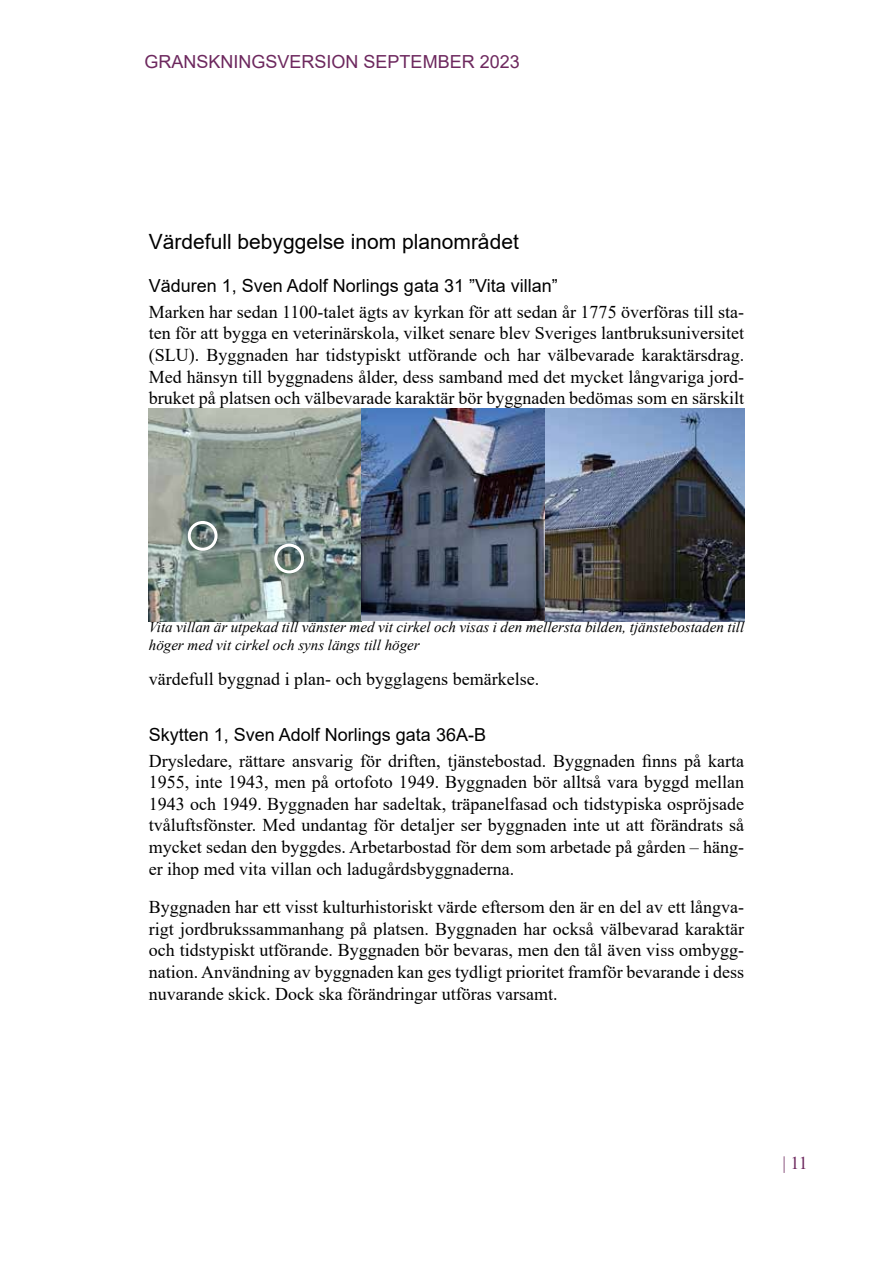
<style>
.page{position:relative;width:893px;height:1263px;background:#fff}
.page>*{position:absolute;margin:0;border:0;box-sizing:border-box;transform-origin:0 0}
.t1{font:21px "Arial";color:#000}
.t2{font:18px/21.6px "Times New Roman";color:#000;text-align:justify}
.t3{font:18px "Arial";color:#000}
.t4{font:18px "Arial";color:#6d285e}
.t5{font:18px "Times New Roman";color:#6d285e}
.t6{font:italic 15px/18px "Times New Roman";color:#000}
</style>
<div class="page">
<img style="left:149px;top:408px;width:595px;height:213px">
<div style="left:188px;top:521px;width:30px;height:30px;border:3px solid #fff;border-radius:50%"></div>
<div style="left:274px;top:544px;width:30px;height:29px;border:3px solid #fff;border-radius:50%"></div>
<p class="t4" style="left:145px;top:50px;width:377px">GRANSKNINGSVERSION SEPTEMBER 2023</p>
<p class="t1" style="left:149px;top:227px;width:371px">Värdefull bebyggelse inom planområdet</p>
<p class="t3" style="left:149px;top:273px;width:410px">Väduren 1, Sven Adolf Norlings gata 31 ”Vita villan”</p>
<p class="t2" style="left:149px;top:300px;width:597px">Marken har sedan 1100-talet ägts av kyrkan för att sedan år 1775 överföras till sta&shy;ten för att bygga en veterinärskola, vilket senare blev Sveriges lantbruksuniversitet (SLU). Byggnaden har tidstypiskt utförande och har välbevarade karaktärsdrag.<br>Med hänsyn till byggnadens ålder, dess samband med det mycket långvariga jord&shy;bruket på platsen och välbevarade karaktär bör byggnaden bedömas som en särskilt</p>
<p class="t6" style="left:149px;top:617px;width:597px">Vita villan är utpekad till vänster med vit cirkel och visas i den mellersta bilden, tjänstebostaden till höger med vit cirkel och syns längs till höger</p>
<p class="t2" style="left:149px;top:668px;width:392px">värdefull byggnad i plan- och bygglagens bemärkelse.</p>
<p class="t3" style="left:149px;top:722px;width:339px">Skytten 1, Sven Adolf Norlings gata 36A-B</p>
<p class="t2" style="left:149px;top:749px;width:597px">Drysledare, rättare ansvarig för driften, tjänstebostad. Byggnaden finns på karta 1955, inte 1943, men på ortofoto 1949. Byggnaden bör alltså vara byggd mellan 1943 och 1949. Byggnaden har sadeltak, träpanelfasad och tidstypiska ospröjsade tvåluftsfönster. Med undantag för detaljer ser byggnaden inte ut att förändrats så mycket sedan den byggdes. Arbetarbostad för dem som arbetade på gården – häng&shy;er ihop med vita villan och ladugårdsbyggnaderna.</p>
<p class="t2" style="left:149px;top:896px;width:597px">Byggnaden har ett visst kulturhistoriskt värde eftersom den är en del av ett långva&shy;rigt jordbrukssammanhang på platsen. Byggnaden har också välbevarad karaktär och tidstypiskt utförande. Byggnaden bör bevaras, men den tål även viss ombygg&shy;nation. Användning av byggnaden kan ges tydligt prioritet framför bevarande i dess nuvarande skick. Dock ska förändringar utföras varsamt.</p>
<p class="t5" style="left:782px;top:1150px;width:27px">| 11</p>
</div>
